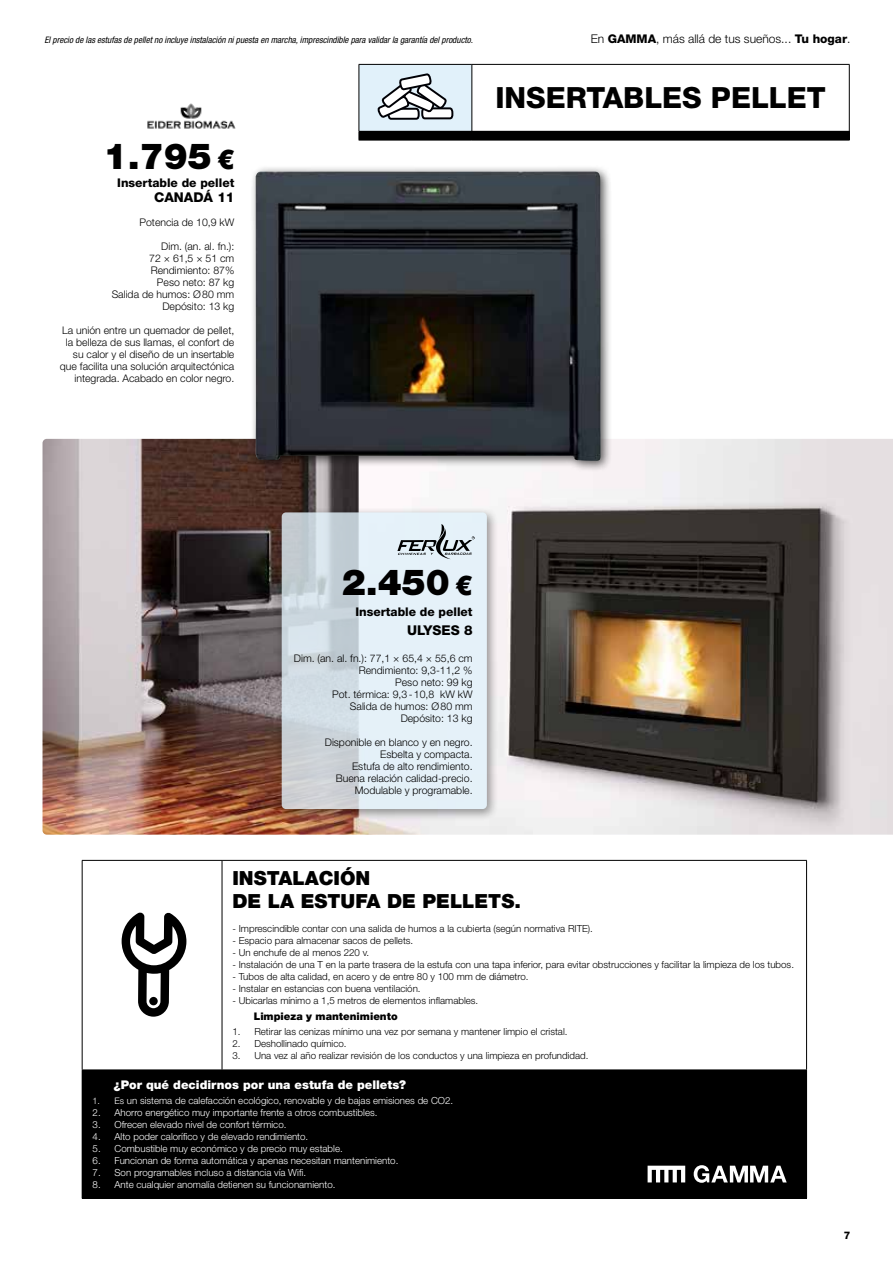
<style>
.page{position:relative;width:893px;height:1263px;background:#fff}
.page>*{position:absolute;margin:0;border:0;box-sizing:border-box;transform-origin:0 0}
.t1{font:900 36px "Helvetica Neue LT Std";color:#000}
.t2{font:800 29.25px "Helvetica Neue LT Std";color:#000}
.t3{font:900 19.5px/23.4px "Helvetica Neue LT Std";color:#000}
.t4{font:800 13.5px "Helvetica Neue LT Std";color:#000}
.t5{font:900 12px "Helvetica Neue LT Std";color:#fff}
.t6{font:300 12px "Helvetica Neue LT Std";color:#000}
.t7{font:800 12px "Helvetica Neue LT Std";color:#000}
.t8{font:300 10.5px/12px "Helvetica Neue LT Std";color:#000;text-align:right}
.t9{font:900 10.5px "Helvetica Neue LT Std";color:#000}
.t10{font:800 10.5px "Helvetica Neue LT Std";color:#000}
.t11{font:300 9.75px "Helvetica Neue LT Std";color:#000}
.t12{font:300 9.75px "Helvetica Neue LT Std";color:#fff}
.t13{font:italic condensed 9px "Helvetica Neue LT Std";color:#000}
.s1{font-size:27px}
.s2{font-weight:800}
.s3{font-size:9px}
</style>
<div class="page">
<img style="left:43px;top:439px;width:850px;height:396px">
<div style="left:82px;top:1070px;width:725px;height:128px;background:#000"></div>
<hr style="left:82px;top:860px;width:140px;height:1px;background:#000">
<hr style="left:82px;top:861px;width:1px;height:208px;background:#000">
<hr style="left:222px;top:860px;width:585px;height:1px;background:#000">
<hr style="left:222px;top:861px;width:1px;height:208px;background:#000">
<hr style="left:806px;top:861px;width:1px;height:208px;background:#000">
<hr style="left:82px;top:1069px;width:140px;height:1px;background:#000">
<hr style="left:222px;top:1069px;width:585px;height:1px;background:#000">
<hr style="left:82px;top:1198px;width:140px;height:1px;background:#000">
<hr style="left:222px;top:1198px;width:585px;height:1px;background:#000">
<svg style="left:694px;top:1165px;width:93px;height:18px"></svg>
<svg style="left:648px;top:1166px;width:37px;height:16px"></svg>
<svg style="left:121px;top:912px;width:66px;height:105px"></svg>
<div style="left:149px;top:997px;width:9px;height:8px;background:#000;border-radius:50%"></div>
<div style="left:359px;top:64px;width:113px;height:67px;background:#e1f1fa"></div>
<div style="left:359px;top:131px;width:490px;height:9px;background:#000"></div>
<hr style="left:359px;top:64px;width:113px;height:1px;background:#000">
<hr style="left:359px;top:65px;width:1px;height:66px;background:#000">
<hr style="left:472px;top:64px;width:378px;height:1px;background:#000">
<hr style="left:471px;top:65px;width:1px;height:66px;background:#000">
<hr style="left:849px;top:65px;width:1px;height:66px;background:#000">
<hr style="left:472px;top:131px;width:378px;height:1px;background:#000">
<hr style="left:359px;top:140px;width:113px;height:1px;background:#000">
<hr style="left:472px;top:140px;width:378px;height:1px;background:#000">
<svg style="left:375px;top:63px;width:79px;height:57px"></svg>
<div style="left:249px;top:165px;width:364px;height:308px;background:#000;opacity:.65"></div>
<img style="left:255px;top:171px;width:346px;height:290px">
<div style="left:276px;top:506px;width:223px;height:315px;background:#000;opacity:.5"></div>
<svg style="left:282px;top:512px;width:205px;height:297px;background:#dae5ec"></svg>
<svg style="left:397px;top:524px;width:78px;height:35px;background:#b9c3c9"></svg>
<img style="left:147px;top:103px;width:89px;height:26px">
<p class="t13" style="left:44px;top:34px;width:430px">El precio de las estufas de pellet no incluye instalación ni puesta en marcha, imprescindible para validar la garantía del producto.</p>
<h1 class="t1" style="left:104px;top:135px;width:132px">1.795 <span class="s1">€</span></h1>
<p class="t7" style="left:117px;top:176px;width:119px">Insertable de pellet</p>
<h3 class="t4" style="left:154px;top:189px;width:82px">CANADÁ 11</h3>
<p class="t8" style="left:139px;top:216px;width:96px">Potencia de 10,9 kW</p>
<p class="t8" style="left:112px;top:240px;width:124px">Dim. (an. al. fn.):<br>72 × 61,5 × 51 cm<br>Rendimiento: 87%<br>Peso neto: 87 kg<br>Salida de humos: Ø80 mm<br>Depósito: 13 kg</p>
<p class="t8" style="left:60px;top:324px;width:176px">La unión entre un quemador de pellet, la belleza de sus llamas, el confort de su calor y el diseño de un insertable que facilita una solución arquitectónica integrada. Acabado en color negro.</p>
<p class="t6" style="left:591px;top:31px;width:261px">En <span class="s2">GAMMA</span>, más allá de tus sueños... <span class="s2">Tu hogar</span>.</p>
<h2 class="t2" style="left:495px;top:80px;width:332px">INSERTABLES PELLET</h2>
<h1 class="t1" style="left:342px;top:560px;width:132px">2.450 <span class="s1">€</span></h1>
<p class="t7" style="left:355px;top:605px;width:119px">Insertable de pellet</p>
<h3 class="t4" style="left:407px;top:622px;width:67px">ULYSES 8</h3>
<p class="t8" style="left:294px;top:652px;width:180px">Dim. (an. al. fn.): 77,1 × 65,4 × 55,6 cm<br>Rendimiento: 9,3-11,2 %<br>Peso neto: 99 kg<br>Pot. térmica: 9,3-10,8 kW kW<br>Salida de humos: Ø80 mm<br>Depósito: 13 kg</p>
<p class="t8" style="left:325px;top:736px;width:149px">Disponible en blanco y en negro.<br>Esbelta y compacta.<br>Estufa de alto rendimiento.<br>Buena relación calidad-precio.<br>Modulable y programable.</p>
<h3 class="t3" style="left:232px;top:866px;width:290px">INSTALACIÓN<br>DE LA ESTUFA DE PELLETS.</h3>
<p class="t11" style="left:232px;top:922px;width:362px">- Imprescindible contar con una salida de humos a la cubierta (según normativa RITE).</p>
<p class="t11" style="left:232px;top:934px;width:182px">- Espacio para almacenar sacos de pellets.</p>
<p class="t11" style="left:232px;top:946px;width:138px">- Un enchufe de al menos 220 v.</p>
<p class="t11" style="left:232px;top:958px;width:563px">- Instalación de una T en la parte trasera de la estufa con una tapa inferior, para evitar obstrucciones y facilitar la limpieza de los tubos.</p>
<p class="t11" style="left:232px;top:970px;width:298px">- Tubos de alta calidad, en acero y de entre 80 y 100 mm de diámetro.</p>
<p class="t11" style="left:232px;top:982px;width:190px">- Instalar en estancias con buena ventilación.</p>
<p class="t11" style="left:232px;top:994px;width:247px">- Ubicarlas mínimo a 1,5 metros de elementos inflamables.</p>
<p class="t9" style="left:254px;top:1010px;width:145px">Limpieza y mantenimiento</p>
<p class="t11" style="left:232px;top:1026px;width:337px">1. Retirar las cenizas mínimo una vez por semana y mantener limpio el cristal.</p>
<p class="t11" style="left:232px;top:1038px;width:116px">2. Deshollinado químico.</p>
<p class="t11" style="left:232px;top:1050px;width:358px">3. Una vez al año realizar revisión de los conductos y una limpieza en profundidad.</p>
<p class="t5" style="left:114px;top:1077px;width:294px">¿Por qué decidirnos por una estufa de pellets?</p>
<p class="t12" style="left:93px;top:1094px;width:362px"><span class="s3">1. Es</span> un sistema de calefacción ecológico, renovable y de bajas emisiones de CO2.</p>
<p class="t12" style="left:93px;top:1106px;width:286px">2. Ahorro energético muy importante frente a otros combustibles.</p>
<p class="t12" style="left:93px;top:1118px;width:195px">3. Ofrecen elevado nivel de confort térmico.</p>
<p class="t12" style="left:93px;top:1130px;width:217px">4. Alto poder calorífico y de elevado rendimiento.</p>
<p class="t12" style="left:93px;top:1142px;width:252px">5. Combustible muy económico y de precio muy estable.</p>
<p class="t12" style="left:93px;top:1154px;width:307px">6. Funcionan de forma automática y apenas necesitan mantenimiento.</p>
<p class="t12" style="left:93px;top:1166px;width:215px">7. Son programables incluso a distancia vía Wifi.</p>
<p class="t12" style="left:93px;top:1178px;width:244px">8. Ante cualquier anomalía detienen su funcionamiento.</p>
<p class="t10" style="left:844px;top:1229px;width:8px">7</p>
</div>
